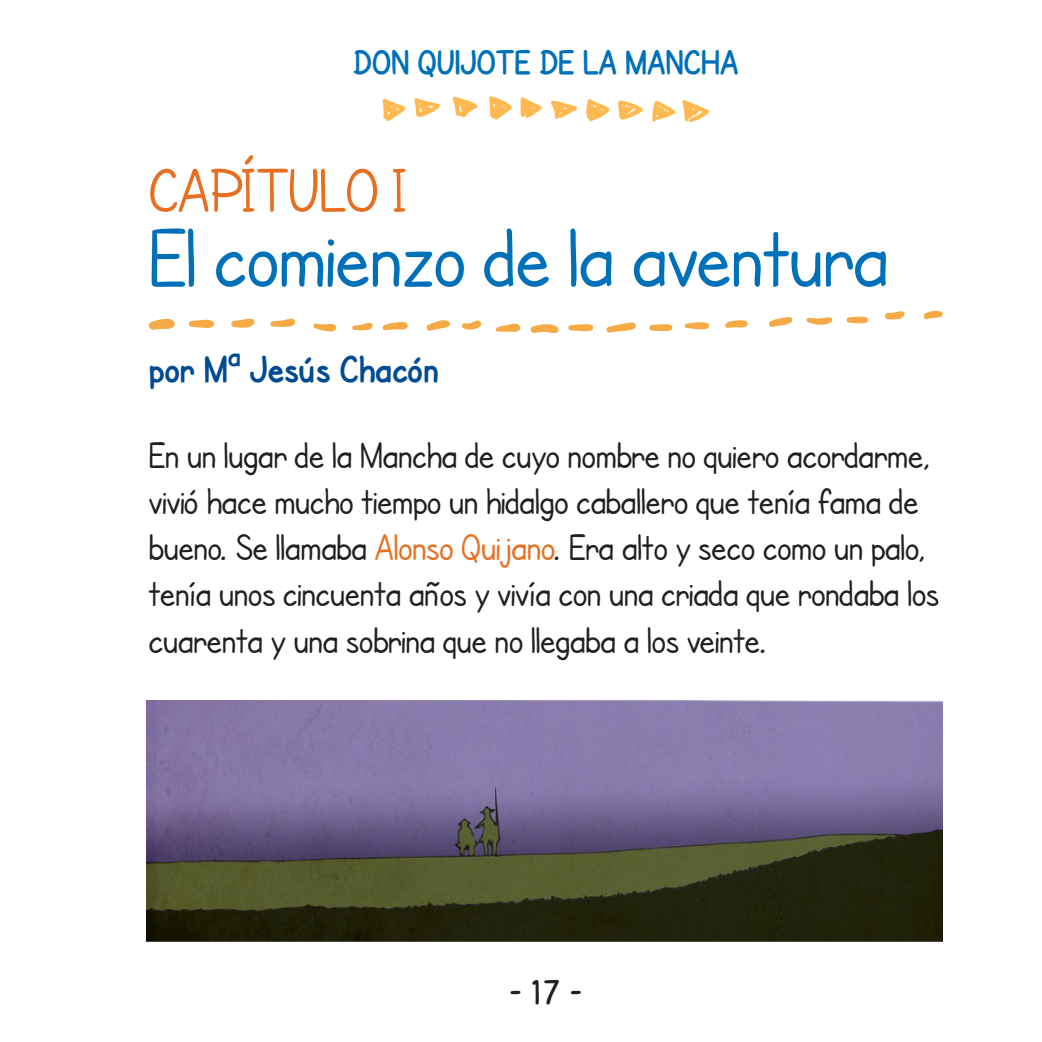
<style>
.page{position:relative;width:1042px;height:1042px;background:#fff}
.page>*{position:absolute;margin:0;border:0;box-sizing:border-box;transform-origin:0 0}
.Tit_01{font:87.5px "SF Cartoonist Hand";color:#0071b9}
.TRATADO{font:64.75px "SF Cartoonist Hand";color:#e76f22}
.bocadillos{font:38.5px/46.2px "SF Cartoonist Hand";color:#231f20}
.bocadillos-2{font:700 38.5px "SF Cartoonist Hand";color:#004b92}
.t1{font:700 35px "SF Cartoonist Hand SC";color:#0071b9}
.t2{font:700 35px "SF Cartoonist Hand SC";color:#231f20}
.s1{color:#e76f22}
</style>
<div class="page">
<svg style="left:682px;top:100px;width:27px;height:22px"></svg>
<svg style="left:652px;top:101px;width:24px;height:21px"></svg>
<svg style="left:618px;top:100px;width:25px;height:20px"></svg>
<svg style="left:586px;top:99px;width:24px;height:23px"></svg>
<svg style="left:551px;top:100px;width:26px;height:19px"></svg>
<svg style="left:520px;top:97px;width:22px;height:21px"></svg>
<svg style="left:489px;top:96px;width:23px;height:24px"></svg>
<svg style="left:452px;top:96px;width:26px;height:22px"></svg>
<svg style="left:414px;top:98px;width:26px;height:19px"></svg>
<svg style="left:382px;top:98px;width:24px;height:23px"></svg>
<svg style="left:148px;top:318px;width:27px;height:12px"></svg>
<svg style="left:189px;top:319px;width:25px;height:9px"></svg>
<svg style="left:231px;top:318px;width:24px;height:10px"></svg>
<svg style="left:270px;top:318px;width:26px;height:9px"></svg>
<svg style="left:313px;top:323px;width:24px;height:9px"></svg>
<svg style="left:352px;top:322px;width:21px;height:8px"></svg>
<svg style="left:382px;top:321px;width:26px;height:10px"></svg>
<svg style="left:426px;top:320px;width:24px;height:11px"></svg>
<svg style="left:462px;top:320px;width:20px;height:10px"></svg>
<svg style="left:495px;top:323px;width:26px;height:9px"></svg>
<svg style="left:530px;top:324px;width:29px;height:9px"></svg>
<svg style="left:568px;top:324px;width:25px;height:8px"></svg>
<svg style="left:606px;top:322px;width:30px;height:11px"></svg>
<svg style="left:649px;top:324px;width:24px;height:8px"></svg>
<svg style="left:684px;top:322px;width:25px;height:8px"></svg>
<svg style="left:725px;top:320px;width:23px;height:8px"></svg>
<svg style="left:769px;top:317px;width:24px;height:10px"></svg>
<svg style="left:806px;top:317px;width:27px;height:8px"></svg>
<svg style="left:846px;top:316px;width:22px;height:8px"></svg>
<svg style="left:885px;top:311px;width:20px;height:9px"></svg>
<svg style="left:923px;top:310px;width:20px;height:10px"></svg>
<img style="left:146px;top:701px;width:797px;height:240px">
<p class="t1" style="left:353px;top:42px;width:387px">DON QUIJOTE DE LA MANCHA</p>
<p class="TRATADO" style="left:149px;top:154px;width:259px">CAPÍTULO I</p>
<p class="Tit_01" style="left:149px;top:209px;width:741px">El comienzo de la aventura</p>
<p class="bocadillos-2" style="left:149px;top:347px;width:292px">por M<sup>a</sup> Jesús Chacón</p>
<p class="bocadillos" style="left:149px;top:431px;width:792px">En un lugar de la Mancha de cuyo nombre no quiero acordarme, vivió hace mucho tiempo un hidalgo caballero que tenía fama de bueno. Se llamaba <span class="s1">Alonso Quijano</span>. Era alto y seco como un palo, tenía unos cincuenta años y vivía con una criada que rondaba los cuarenta y una sobrina que no llegaba a los veinte.</p>
<p class="t2" style="left:508px;top:972px;width:78px">- 17 -</p>
</div>
